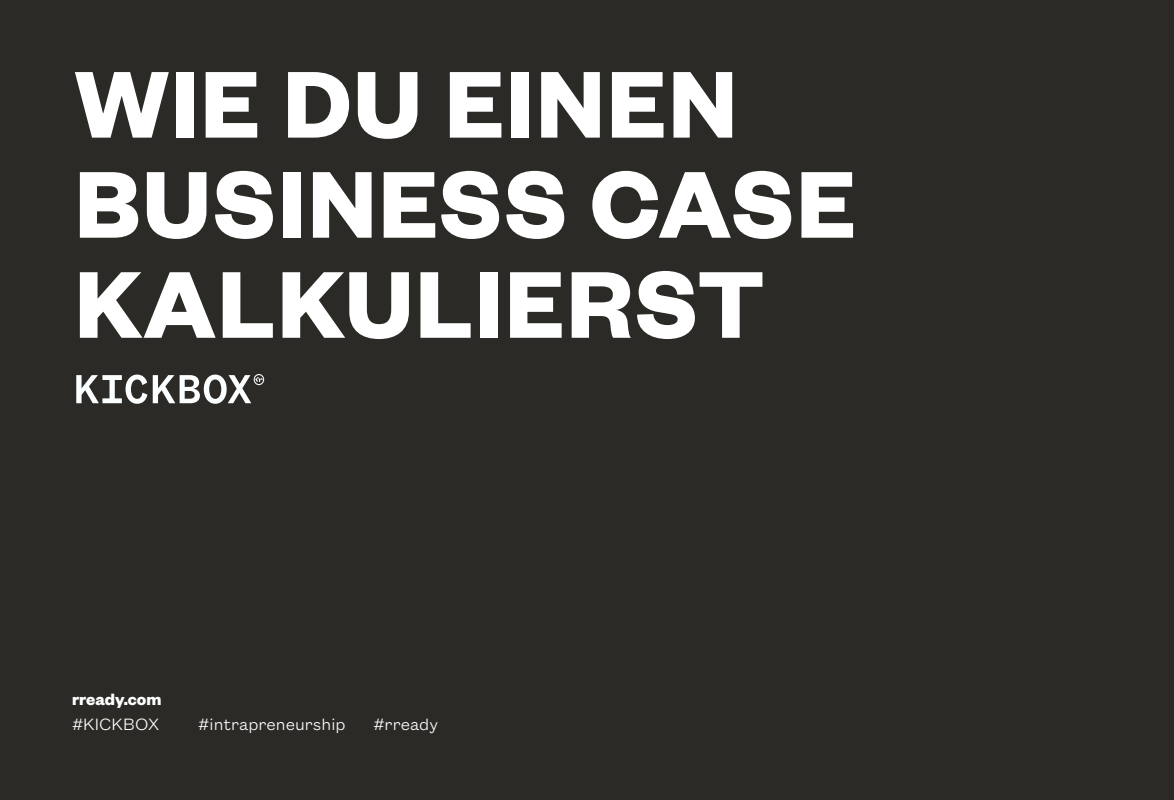
<style>
.page{position:relative;width:1174px;height:800px;background:#fff}
.page>*{position:absolute;margin:0;border:0;box-sizing:border-box;transform-origin:0 0}
.t1{font:700 104px/100px "Founders Grotesk";letter-spacing:.02em;color:#fff}
.t2{font:300 18px "Founders Grotesk Text";color:#fff}
.t3{font:700 18px "Founders Grotesk";color:#fff}
</style>
<div class="page">
<div style="left:0;top:0;width:1174px;height:799px;background:#2c2a26"></div>
<svg style="left:76px;top:374px;width:188px;height:29px"></svg>
<p class="t1" style="left:75px;top:49px;width:664px">WIE DU EINEN</p>
<p class="t1" style="left:75px;top:149px;width:782px">BUSINESS CASE<br>KALKULIERST</p>
<p class="t3" style="left:72px;top:687px;width:91px">rready.com</p>
<p class="t2" style="left:72px;top:712px;width:89px">#KICKBOX</p>
<p class="t2" style="left:198px;top:712px;width:149px">#intrapreneurship</p>
<p class="t2" style="left:373px;top:712px;width:66px">#rready</p>
</div>
